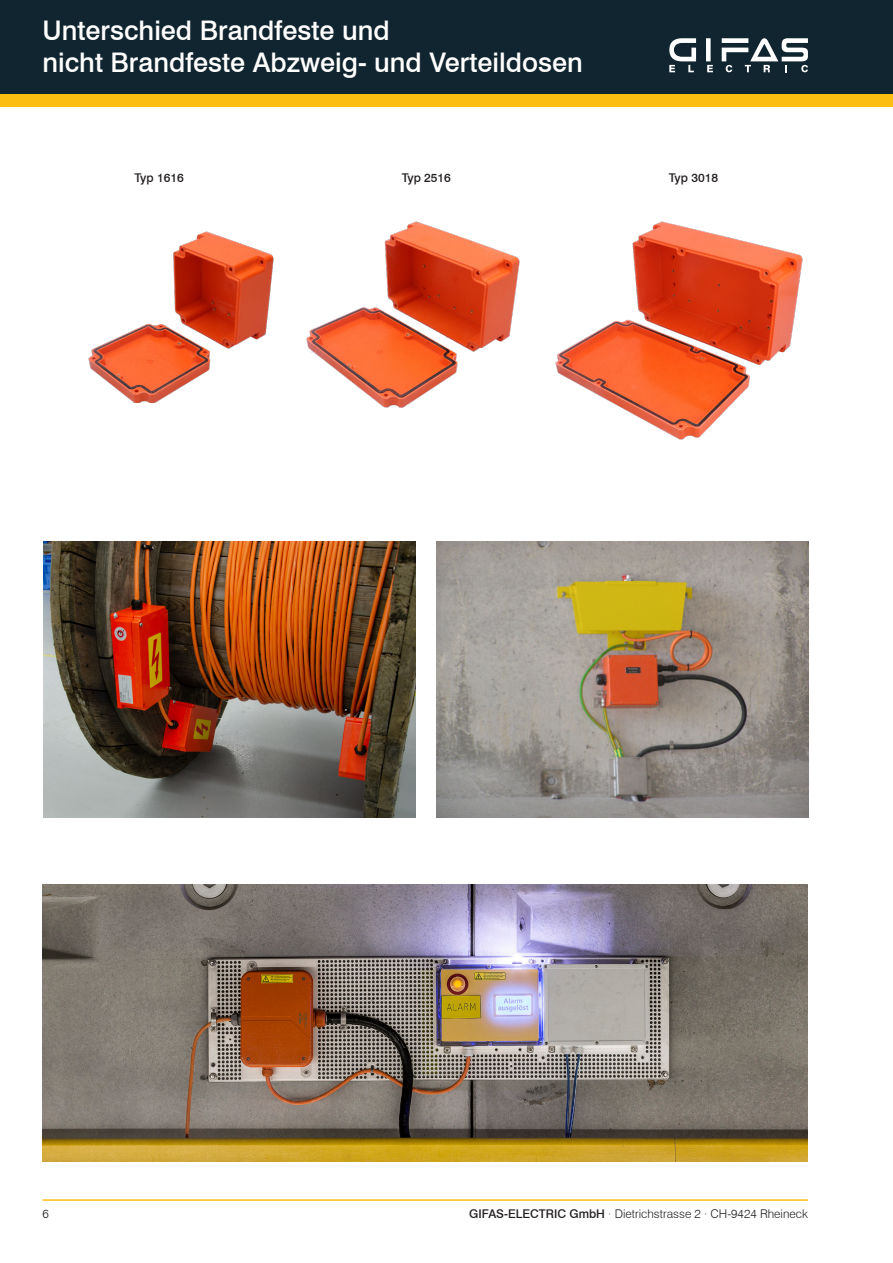
<style>
.page{position:relative;width:893px;height:1263px;background:#fff}
.page>*{position:absolute;margin:0;border:0;box-sizing:border-box;transform-origin:0 0}
.t1{font:500 27px/32.4px "Swiss 721 BT";color:#fff}
.t2{font:300 12px "Swiss 721 BT";color:#231f20}
.t3{font:500 12px "Swiss 721 BT";color:#231f20}
.s1{font-weight:500}
</style>
<div class="page">
<div style="left:0;top:89px;width:893px;height:17px;background:#fdbe12"></div>
<div style="left:0;top:0;width:893px;height:94px;background:#112530"></div>
<div style="left:706px;top:38px;width:5px;height:23px;background:#fff"></div>
<svg style="left:669px;top:38px;width:27px;height:34px"></svg>
<svg style="left:707px;top:65px;width:6px;height:7px"></svg>
<svg style="left:722px;top:38px;width:86px;height:34px"></svg>
<hr style="left:43px;top:1199px;width:765px;height:2px;background:#fdbe12">
<img style="left:555px;top:221px;width:248px;height:218px">
<img style="left:88px;top:231px;width:186px;height:171px">
<img style="left:306px;top:221px;width:214px;height:187px">
<img style="left:43px;top:885px;width:765px;height:276px">
<img style="left:437px;top:541px;width:372px;height:277px">
<img style="left:44px;top:541px;width:371px;height:277px">
<p class="t1" style="left:43px;top:14px;width:542px">Unterschied Brandfeste und<br>nicht Brandfeste Abzweig- und Verteildosen</p>
<p class="t3" style="left:134px;top:171px;width:51px">Typ 1616</p>
<p class="t3" style="left:402px;top:171px;width:51px">Typ 2516</p>
<p class="t3" style="left:669px;top:171px;width:51px">Typ 3018</p>
<p class="t2" style="left:43px;top:1207px;width:8px">6</p>
<p class="t2" style="left:469px;top:1207px;width:340px"><span class="s1">GIFAS-ELECTRIC GmbH</span> · Dietrichstrasse 2 · CH-9424 Rheineck</p>
</div>
